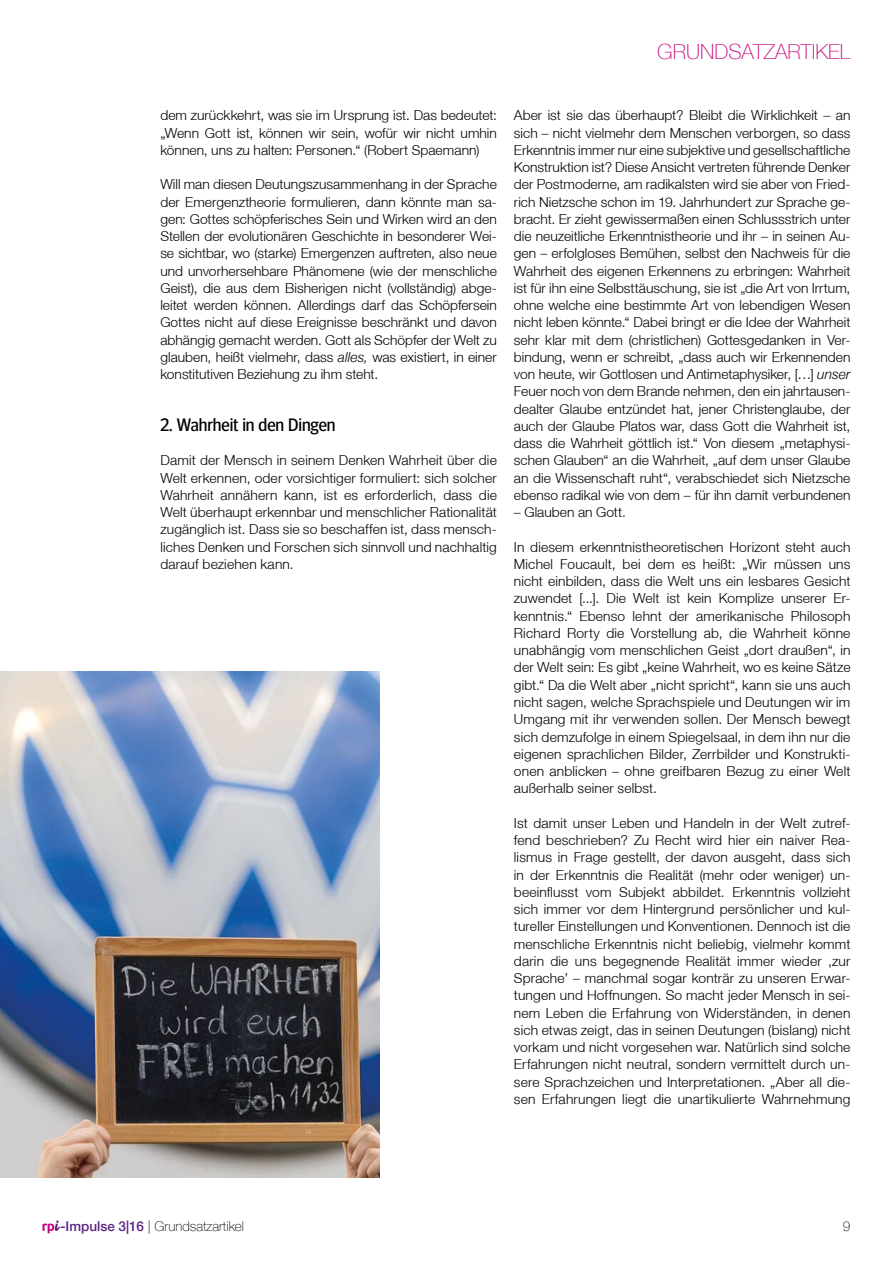
<style>
.page{position:relative;width:893px;height:1263px;background:#fff}
.page>*{position:absolute;margin:0;border:0;box-sizing:border-box;transform-origin:0 0}
.t1{font:100 21px "Helvetica Neue LT";color:#c80b7f}
.t2{font:18px "Meta Headline OT";letter-spacing:-.005em;color:#000}
.t3{font:300 13.8px/17.2px "Helvetica Neue LT";letter-spacing:.005em;color:#000;text-align:justify}
.t4{font:100 13.5px "Helvetica Neue LT";color:#000}
.s1{font-style:italic}
.s2{font-weight:500;color:#5c2483}
</style>
<div class="page">
<svg style="left:43px;top:1220px;width:17px;height:13px"></svg>
<img style="left:0;top:672px;width:379px;height:505px">
<h1 class="t1" style="left:657px;top:40px;width:195px">GRUNDSATZARTIKEL</h1>
<p class="t3" style="left:160px;top:107px;width:338px">dem zurückkehrt, was sie im Ursprung ist. Das bedeutet: „Wenn Gott ist, können wir sein, wofür wir nicht umhin können, uns zu halten: Personen.“ (Robert Spaemann)</p>
<p class="t3" style="left:160px;top:176px;width:338px">Will man diesen Deutungszusammenhang in der Sprache der Emergenztheorie formulieren, dann könnte man sa&shy;gen: Gottes schöpferisches Sein und Wirken wird an den Stellen der evolutionären Geschichte in besonderer Wei&shy;se sichtbar, wo (starke) Emergenzen auftreten, also neue und unvorhersehbare Phänomene (wie der menschliche Geist), die aus dem Bisherigen nicht (vollständig) abge&shy;leitet werden können. Allerdings darf das Schöpfersein Gottes nicht auf diese Ereignisse beschränkt und davon abhängig gemacht werden. Gott als Schöpfer der Welt zu glauben, heißt vielmehr, dass <span class="s1">alles,</span> was existiert, in einer konstitutiven Beziehung zu ihm steht.</p>
<h2 class="t2" style="left:160px;top:414px;width:177px">2. Wahrheit in den Dingen</h2>
<p class="t3" style="left:160px;top:452px;width:338px">Damit der Mensch in seinem Denken Wahrheit über die Welt erkennen, oder vorsichtiger formuliert: sich solcher Wahrheit annähern kann, ist es erforderlich, dass die Welt überhaupt erkennbar und menschlicher Rationalität zugänglich ist. Dass sie so beschaffen ist, dass mensch&shy;liches Denken und Forschen sich sinnvoll und nachhaltig darauf beziehen kann.</p>
<p class="t3" style="left:514px;top:107px;width:338px">Aber ist sie das überhaupt? Bleibt die Wirklichkeit – an sich – nicht vielmehr dem Menschen verborgen, so dass Erkenntnis immer nur eine subjektive und gesellschaftliche Konstruktion ist? Diese Ansicht vertreten führende Denker der Postmoderne, am radikalsten wird sie aber von Fried&shy;rich Nietzsche schon im 19. Jahrhundert zur Sprache ge&shy;bracht. Er zieht gewissermaßen einen Schlussstrich unter die neuzeitliche Erkenntnistheorie und ihr – in seinen Au&shy;gen – erfolgloses Bemühen, selbst den Nachweis für die Wahrheit des eigenen Erkennens zu erbringen: Wahrheit ist für ihn eine Selbsttäuschung, sie ist „die Art von Irrtum, ohne welche eine bestimmte Art von lebendigen Wesen nicht leben könnte.“ Dabei bringt er die Idee der Wahrheit sehr klar mit dem (christlichen) Gottesgedanken in Ver&shy;bindung, wenn er schreibt, „dass auch wir Erkennenden von heute, wir Gottlosen und Antimetaphysiker, […] <span class="s1">unser </span>Feuer noch von dem Brande nehmen, den ein jahrtausen&shy;dealter Glaube entzündet hat, jener Christenglaube, der auch der Glaube Platos war, dass Gott die Wahrheit ist, dass die Wahrheit göttlich ist.“ Von diesem „metaphysi&shy;schen Glauben“ an die Wahrheit, „auf dem unser Glaube an die Wissenschaft ruht“, verabschiedet sich Nietzsche ebenso radikal wie von dem – für ihn damit verbundenen</p>
<p class="t3" style="left:514px;top:503px;width:113px">– Glauben an Gott.</p>
<p class="t3" style="left:514px;top:538px;width:338px">In diesem erkenntnistheoretischen Horizont steht auch Michel Foucault, bei dem es heißt: „Wir müssen uns nicht einbilden, dass die Welt uns ein lesbares Gesicht zuwendet [...]. Die Welt ist kein Komplize unserer Er&shy;kenntnis.“ Ebenso lehnt der amerikanische Philosoph Richard Rorty die Vorstellung ab, die Wahrheit könne unabhängig vom menschlichen Geist „dort draußen“, in der Welt sein: Es gibt „keine Wahrheit, wo es keine Sätze gibt.“ Da die Welt aber „nicht spricht“, kann sie uns auch nicht sagen, welche Sprachspiele und Deutungen wir im Umgang mit ihr verwenden sollen. Der Mensch bewegt sich demzufolge in einem Spiegelsaal, in dem ihn nur die eigenen sprachlichen Bilder, Zerrbilder und Konstrukti&shy;onen anblicken – ohne greifbaren Bezug zu einer Welt außerhalb seiner selbst.</p>
<p class="t3" style="left:514px;top:814px;width:338px">Ist damit unser Leben und Handeln in der Welt zutref&shy;fend beschrieben? Zu Recht wird hier ein naiver Rea&shy;lismus in Frage gestellt, der davon ausgeht, dass sich in der Erkenntnis die Realität (mehr oder weniger) un&shy;beeinflusst vom Subjekt abbildet. Erkenntnis vollzieht sich immer vor dem Hintergrund persönlicher und kul&shy;tureller Einstellungen und Konventionen. Dennoch ist die menschliche Erkenntnis nicht beliebig, vielmehr kommt darin die uns begegnende Realität immer wieder ‚zur Sprache’ – manchmal sogar konträr zu unseren Erwar&shy;tungen und Hoffnungen. So macht jeder Mensch in sei&shy;nem Leben die Erfahrung von Widerständen, in denen sich etwas zeigt, das in seinen Deutungen (bislang) nicht vorkam und nicht vorgesehen war. Natürlich sind solche Erfahrungen nicht neutral, sondern vermittelt durch un&shy;sere Sprachzeichen und Interpretationen. „Aber all die&shy;sen Erfahrungen liegt die unartikulierte Wahrnehmung</p>
<p class="t4" style="left:60px;top:1218px;width:185px"><span class="s2">-Impulse 3|16</span> | Grundsatzartikel</p>
<p class="t4" style="left:843px;top:1218px;width:9px">9</p>
</div>
